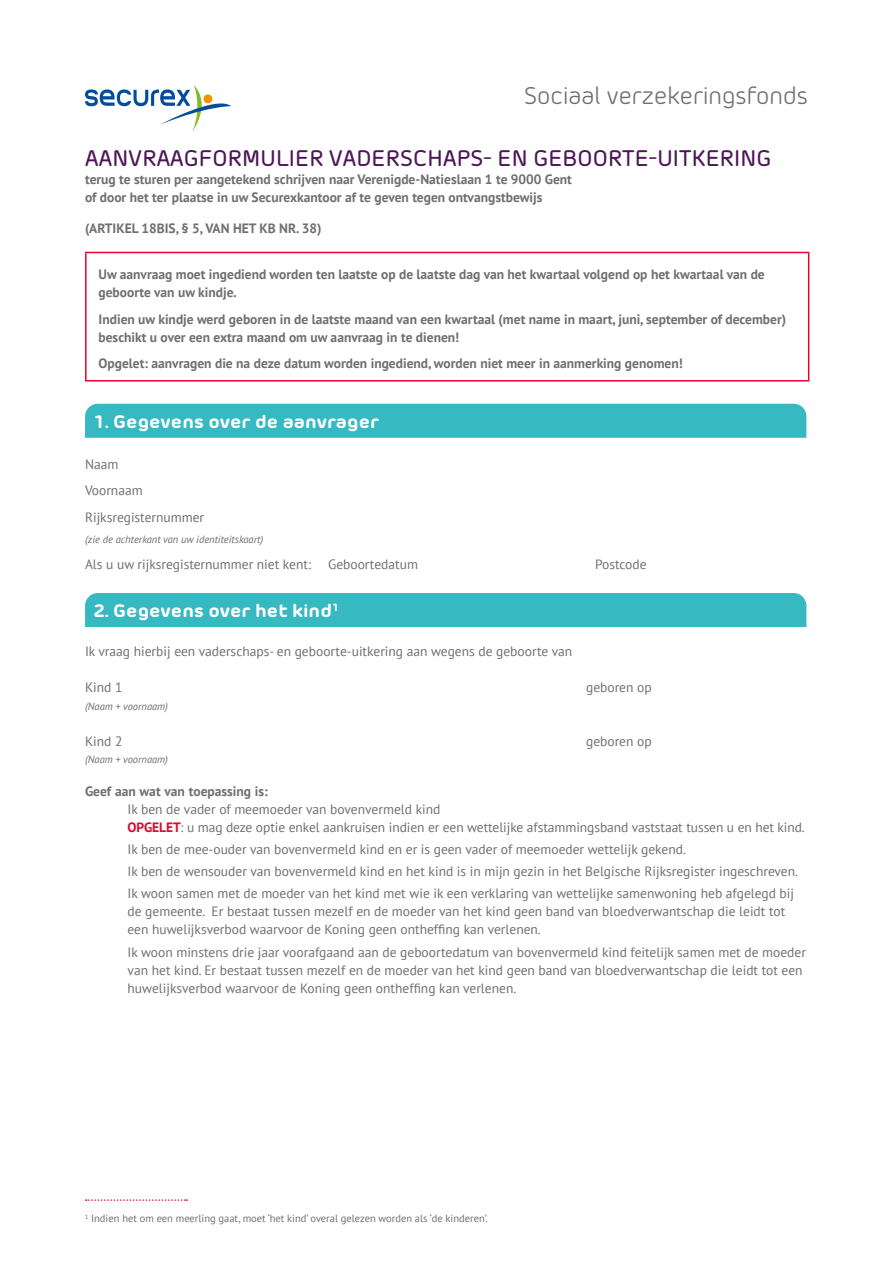
<style>
.page{position:relative;width:893px;height:1263px;background:#fff}
.page>*{position:absolute;margin:0;border:0;box-sizing:border-box;transform-origin:0 0}
.t1{font:24px "Morebi Rounded";color:#706f6f}
.t2{font:500 22.5px "Morebi Rounded";letter-spacing:.005em;color:#4d1656}
.t3{font:900 18px "Morebi Rounded";color:#fff}
.t4{font:13.5px/18px "PT Sans";color:#706f6f}
.t5{font:700 13.5px/18px "PT Sans";color:#706f6f}
.t6{font:10.5px "PT Sans";color:#706f6f}
.t7{font:italic 10.5px "PT Sans";color:#706f6f}
.s1{font-weight:700;color:#e1062d}
</style>
<div class="page">
<hr style="left:85px;top:252px;width:724px;height:1px;background:#e1062d">
<hr style="left:85px;top:253px;width:2px;height:127px;background:#e1062d">
<hr style="left:808px;top:253px;width:1px;height:127px;background:#e1062d">
<hr style="left:85px;top:380px;width:724px;height:1px;background:#e1062d">
<div style="left:85px;top:404px;width:721px;height:34px;background:#37b9c2"></div>
<div style="left:85px;top:593px;width:721px;height:34px;background:#37b9c2"></div>
<svg style="left:85px;top:85px;width:146px;height:47px"></svg>
<svg style="left:86px;top:1199px;width:101px;height:2px"></svg>
<h1 class="t1" style="left:524px;top:79px;width:285px">Sociaal verzekeringsfonds</h1>
<h2 class="t2" style="left:85px;top:142px;width:688px">AANVRAAGFORMULIER VADERSCHAPS- EN GEBOORTE-UITKERING</h2>
<p class="t5" style="left:85px;top:170px;width:488px">terug te sturen per aangetekend schrijven naar Verenigde-Natieslaan 1 te 9000 Gent of door het ter plaatse in uw Securexkantoor af te geven tegen ontvangstbewijs</p>
<p class="t5" style="left:85px;top:219px;width:238px">(ARTIKEL 18BIS, § 5, VAN HET KB NR. 38)</p>
<p class="t5" style="left:99px;top:265px;width:668px">Uw aanvraag moet ingediend worden ten laatste op de laatste dag van het kwartaal volgend op het kwartaal van de geboorte van uw kindje.</p>
<p class="t5" style="left:99px;top:309px;width:689px">Indien uw kindje werd geboren in de laatste maand van een kwartaal (met name in maart, juni, september of december) beschikt u over een extra maand om uw aanvraag in te dienen!</p>
<p class="t5" style="left:99px;top:354px;width:586px">Opgelet: aanvragen die na deze datum worden ingediend, worden niet meer in aanmerking genomen!</p>
<h3 class="t3" style="left:94px;top:408px;width:287px">1. Gegevens over de aanvrager</h3>
<p class="t4" style="left:85px;top:450px;width:121px;line-height:26.5px">Naam<br>Voornaam<br>Rijksregisternummer</p>
<p class="t7" style="left:85px;top:532px;width:180px">(zie de achterkant van uw identiteitskaart)</p>
<p class="t4" style="left:85px;top:555px;width:227px">Als u uw rijksregisternummer niet kent:</p>
<p class="t4" style="left:328px;top:555px;width:91px">Geboortedatum</p>
<p class="t4" style="left:595px;top:555px;width:53px">Postcode</p>
<h3 class="t3" style="left:94px;top:597px;width:247px">2. Gegevens over het kind<sup>1</sup></h3>
<p class="t4" style="left:85px;top:642px;width:489px">Ik vraag hierbij een vaderschaps- en geboorte-uitkering aan wegens de geboorte van</p>
<p class="t4" style="left:85px;top:678px;width:39px">Kind 1</p>
<p class="t4" style="left:586px;top:678px;width:67px">geboren op</p>
<p class="t7" style="left:85px;top:699px;width:85px">(Naam + voornaam)</p>
<p class="t4" style="left:85px;top:731px;width:39px">Kind 2</p>
<p class="t4" style="left:586px;top:731px;width:67px">geboren op</p>
<p class="t7" style="left:85px;top:753px;width:85px">(Naam + voornaam)</p>
<p class="t5" style="left:85px;top:781px;width:184px">Geef aan wat van toepassing is:</p>
<p class="t4" style="left:128px;top:799px;width:679px">Ik ben de vader of meemoeder van bovenvermeld kind<br><span class="s1">OPGELET</span>: u mag deze optie enkel aankruisen indien er een wettelijke afstammingsband vaststaat tussen u en het kind.</p>
<p class="t4" style="left:128px;top:838px;width:672px;line-height:22.2px">Ik ben de mee-ouder van bovenvermeld kind en er is geen vader of meemoeder wettelijk gekend.<br>Ik ben de wensouder van bovenvermeld kind en het kind is in mijn gezin in het Belgische Rijksregister ingeschreven.<br>Ik woon samen met de moeder van het kind met wie ik een verklaring van wettelijke samenwoning heb afgelegd bij</p>
<p class="t4" style="left:128px;top:902px;width:659px">de gemeente. Er bestaat tussen mezelf en de moeder van het kind geen band van bloedverwantschap die leidt tot een huwelijksverbod waarvoor de Koning geen ontheffing kan verlenen.</p>
<p class="t4" style="left:128px;top:942px;width:680px">Ik woon minstens drie jaar voorafgaand aan de geboortedatum van bovenvermeld kind feitelijk samen met de moeder van het kind. Er bestaat tussen mezelf en de moeder van het kind geen band van bloedverwantschap die leidt tot een huwelijksverbod waarvoor de Koning geen ontheffing kan verlenen.</p>
<p class="t6" style="left:85px;top:1212px;width:404px"><sup>1</sup> Indien het om een meerling gaat, moet ‘het kind’ overal gelezen worden als ‘de kinderen’.</p>
</div>
